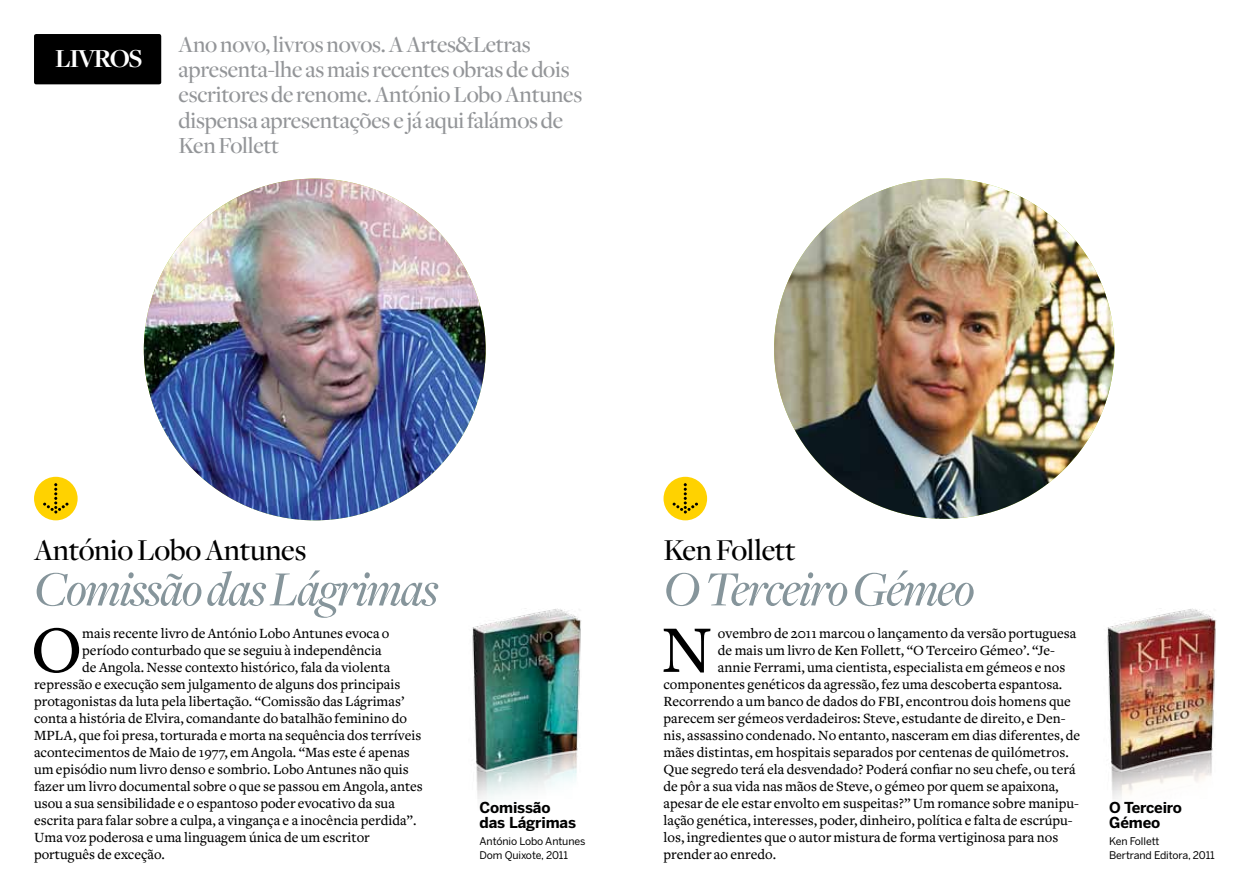
<style>
.page{position:relative;width:1259px;height:893px;background:#fff}
.page>*{position:absolute;margin:0;border:0;box-sizing:border-box;transform-origin:0 0}
.t1{font:500 69px "Freight Text";color:#000}
.t2{font:italic 500 51px "Freight Disp";letter-spacing:-.03em;color:#86959b}
.t3{font:500 31.5px "Freight Disp";letter-spacing:-.01em;color:#000}
.t4{font:700 27px "Freight Disp";letter-spacing:-.055em;color:#fff}
.t5{font:500 24px/25.5px "Freight Disp";letter-spacing:-.01em;color:#939598}
.t6{font:700 15px/15px "Benton Sans";letter-spacing:-.01em;color:#000}
.t7{font:500 14.7px "Freight Text";color:#000}
.t8{font:10.5px/13.5px "Benton Sans";letter-spacing:-.01em;color:#000}
</style>
<div class="page">
<div style="left:34px;top:34px;width:127px;height:50px;background:#000;border-radius:2px"></div>
<div style="left:34px;top:477px;width:44px;height:43px;background:#ffd200;border-radius:50%"></div>
<svg style="left:43px;top:483px;width:26px;height:30px"></svg>
<div style="left:663px;top:477px;width:44px;height:43px;background:#ffd200;border-radius:50%"></div>
<svg style="left:672px;top:483px;width:26px;height:30px"></svg>
<img style="left:144px;top:179px;width:342px;height:341px;border-radius:171px">
<img style="left:774px;top:179px;width:340px;height:340px;border-radius:170px">
<img style="left:472px;top:608px;width:109px;height:191px">
<img style="left:1107px;top:608px;width:110px;height:191px">
<h3 class="t4" style="left:55px;top:44px;width:89px">LIVROS</h3>
<h3 class="t5" style="left:179px;top:32px;width:405px">Ano novo, livros novos. A Artes&amp;Letras apresenta-lhe as mais recentes obras de dois escritores de renome. António Lobo Antunes dispensa apresentações e já aqui falámos de Ken Follett</h3>
<h3 class="t3" style="left:34px;top:533px;width:274px">António Lobo Antunes</h3>
<h2 class="t2" style="left:34px;top:562px;width:406px">Comissão das Lágrimas</h2>
<h1 class="t1" style="left:31px;top:612px;width:53px">O</h1>
<p class="t7" style="left:82px;top:625px;width:309px">mais recente livro de António Lobo Antunes evoca o</p>
<p class="t7" style="left:82px;top:642px;width:301px">período conturbado que se seguiu à independência</p>
<p class="t7" style="left:82px;top:659px;width:309px">de Angola. Nesse contexto histórico, fala da violenta</p>
<p class="t7" style="left:34px;top:676px;width:368px">repressão e execução sem julgamento de alguns dos principais</p>
<p class="t7" style="left:34px;top:693px;width:372px">protagonistas da luta pela libertação. “Comissão das Lágrimas’</p>
<p class="t7" style="left:34px;top:710px;width:374px">conta a história de Elvira, comandante do batalhão feminino do</p>
<p class="t7" style="left:34px;top:727px;width:389px">MPLA, que foi presa, torturada e morta na sequência dos terríveis</p>
<p class="t7" style="left:34px;top:744px;width:377px">acontecimentos de Maio de 1977, em Angola. “Mas este é apenas</p>
<p class="t7" style="left:34px;top:761px;width:376px">um episódio num livro denso e sombrio. Lobo Antunes não quis</p>
<p class="t7" style="left:34px;top:778px;width:390px">fazer um livro documental sobre o que se passou em Angola, antes</p>
<p class="t7" style="left:34px;top:795px;width:362px">usou a sua sensibilidade e o espantoso poder evocativo da sua</p>
<p class="t7" style="left:34px;top:812px;width:384px">escrita para falar sobre a culpa, a vingança e a inocência perdida”.</p>
<p class="t7" style="left:34px;top:829px;width:337px">Uma voz poderosa e uma linguagem única de um escritor</p>
<p class="t7" style="left:34px;top:846px;width:132px">português de exceção.</p>
<p class="t6" style="left:479px;top:799px;width:98px">Comissão das Lágrimas</p>
<p class="t8" style="left:479px;top:835px;width:107px">António Lobo Antunes<br>Dom Quixote, 2011</p>
<h3 class="t3" style="left:663px;top:533px;width:134px">Ken Follett</h3>
<h2 class="t2" style="left:663px;top:562px;width:313px">O Terceiro Gémeo</h2>
<h1 class="t1" style="left:661px;top:612px;width:53px">N</h1>
<p class="t7" style="left:718px;top:625px;width:360px">ovembro de 2011 marcou o lançamento da versão portuguesa</p>
<p class="t7" style="left:718px;top:642px;width:338px">de mais um livro de Ken Follett, “O Terceiro Gémeo’. “Je-</p>
<p class="t7" style="left:718px;top:659px;width:349px">annie Ferrami, uma cientista, especialista em gémeos e nos</p>
<p class="t7" style="left:663px;top:676px;width:400px">componentes genéticos da agressão, fez uma descoberta espantosa.</p>
<p class="t7" style="left:663px;top:693px;width:409px">Recorrendo a um banco de dados do FBI, encontrou dois homens que</p>
<p class="t7" style="left:663px;top:710px;width:403px">parecem ser gémeos verdadeiros: Steve, estudante de direito, e Den-</p>
<p class="t7" style="left:663px;top:727px;width:418px">nis, assassino condenado. No entanto, nasceram em dias diferentes, de</p>
<p class="t7" style="left:663px;top:744px;width:407px">mães distintas, em hospitais separados por centenas de quilómetros.</p>
<p class="t7" style="left:663px;top:761px;width:413px">Que segredo terá ela desvendado? Poderá confiar no seu chefe, ou terá</p>
<p class="t7" style="left:663px;top:778px;width:397px">de pôr a sua vida nas mãos de Steve, o gémeo por quem se apaixona,</p>
<p class="t7" style="left:663px;top:795px;width:417px">apesar de ele estar envolto em suspeitas?” Um romance sobre manipu-</p>
<p class="t7" style="left:663px;top:812px;width:411px">lação genética, interesses, poder, dinheiro, política e falta de escrúpu-</p>
<p class="t7" style="left:663px;top:829px;width:396px">los, ingredientes que o autor mistura de forma vertiginosa para nos</p>
<p class="t7" style="left:663px;top:846px;width:114px">prender ao enredo.</p>
<p class="t6" style="left:1109px;top:799px;width:75px">O Terceiro<br>Gémeo</p>
<p class="t8" style="left:1109px;top:835px;width:107px">Ken Follett<br>Bertrand Editora, 2011</p>
</div>
